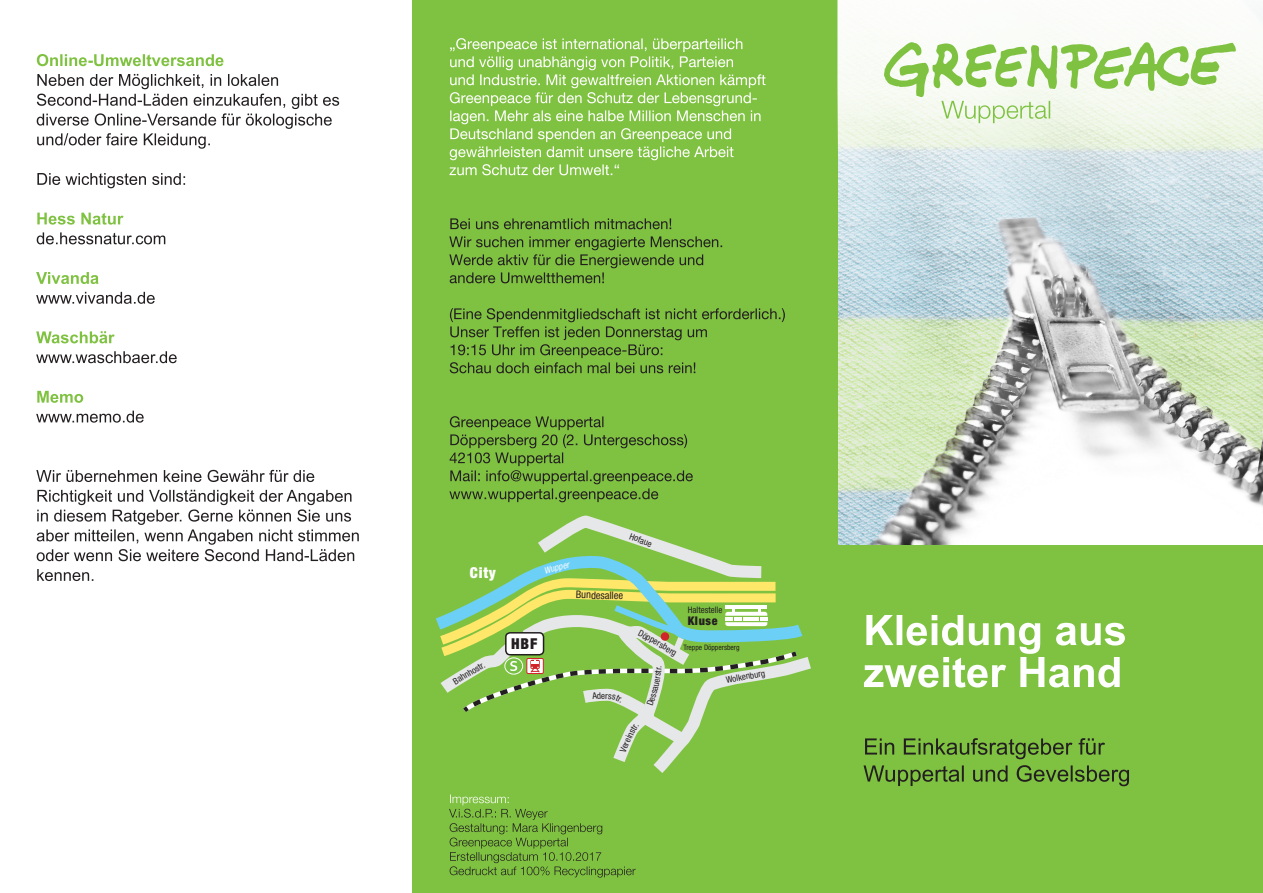
<style>
.page{position:relative;width:1263px;height:893px;background:#fff}
.page>*{position:absolute;margin:0;border:0;box-sizing:border-box;transform-origin:0 0}
.t1{font:900 condensed 15px "Helvetica Neue LT Pro";color:#fff}
.t2{font:900 condensed 15px "Helvetica Neue LT Pro";color:#231f20}
.t3{font:900 condensed 12px "Helvetica Neue LT Pro";letter-spacing:.05em;color:#231f20}
.t4{font:condensed 10.5px "Helvetica Neue LT Pro";color:#231f20}
.t5{font:condensed 9px "Helvetica Neue LT Pro";color:#231f20}
.t6{font:condensed 7.5px "Helvetica Neue LT Pro";color:#231f20}
</style>
<div class="page">
<img style="left:838px;top:381px;width:425px;height:164px">
<svg style="left:838px;top:162px;width:425px;height:219px;background:#c5d6d4"></svg>
<svg style="left:37px;top:569px;width:56px;height:12px"></svg>
<svg style="left:37px;top:490px;width:322px;height:71px"></svg>
<svg style="left:36px;top:470px;width:278px;height:12px"></svg>
<svg style="left:36px;top:411px;width:108px;height:12px"></svg>
<svg style="left:37px;top:391px;width:46px;height:12px"></svg>
<svg style="left:36px;top:351px;width:141px;height:12px"></svg>
<svg style="left:36px;top:331px;width:79px;height:12px"></svg>
<svg style="left:36px;top:292px;width:119px;height:12px"></svg>
<svg style="left:36px;top:272px;width:63px;height:12px"></svg>
<svg style="left:37px;top:232px;width:128px;height:12px"></svg>
<svg style="left:37px;top:213px;width:86px;height:12px"></svg>
<svg style="left:37px;top:173px;width:148px;height:15px"></svg>
<svg style="left:37px;top:74px;width:302px;height:75px"></svg>
<svg style="left:37px;top:54px;width:186px;height:12px"></svg>
<div style="left:412px;top:0;width:426px;height:893px;background:#7fc241"></div>
<svg style="left:838px;top:17px;width:425px;height:145px"></svg>
<div style="left:820px;top:545px;width:443px;height:348px;background:#7fc241"></div>
<svg style="left:884px;top:42px;width:352px;height:81px"></svg>
<svg style="left:863px;top:765px;width:266px;height:21px"></svg>
<svg style="left:865px;top:738px;width:240px;height:21px"></svg>
<svg style="left:864px;top:615px;width:261px;height:72px"></svg>
<svg style="left:449px;top:416px;width:244px;height:86px"></svg>
<svg style="left:450px;top:308px;width:335px;height:65px"></svg>
<svg style="left:449px;top:236px;width:273px;height:47px"></svg>
<svg style="left:450px;top:218px;width:221px;height:11px"></svg>
<svg style="left:449px;top:38px;width:316px;height:137px"></svg>
<svg style="left:436px;top:517px;width:375px;height:360px"></svg>
<h1 class="t1" style="left:470px;top:563px;width:27px">City</h1>
<p class="t5" style="left:469px;top:667px;width:16px;rotate:-30deg">ostr.</p>
<p class="t5" style="left:451px;top:678px;width:23px;rotate:-31deg">Bahnh</p>
<h1 class="t2" style="left:511px;top:635px;width:27px">HBF</h1>
<p class="t5" style="left:632px;top:531px;width:25px;rotate:21deg">Hofaue</p>
<p class="t4" style="left:576px;top:588px;width:26px;rotate:2deg">Bunde</p>
<p class="t4" style="left:601px;top:589px;width:24px;rotate:1deg">sallee</p>
<p class="t5" style="left:688px;top:605px;width:36px">Haltestelle</p>
<h2 class="t3" style="left:688px;top:613px;width:31px">Kluse</h2>
<p class="t6" style="left:683px;top:643px;width:58px">Treppe Döppersberg</p>
<p class="t5" style="left:641px;top:628px;width:19px;rotate:28deg">Döpp</p>
<p class="t5" style="left:663px;top:639px;width:20px;rotate:30deg">sb rg</p>
<p class="t5" style="left:725px;top:675px;width:22px;rotate:-11deg">Wolke</p>
<p class="t5" style="left:745px;top:671px;width:21px;rotate:-10deg">nburg</p>
</div>
